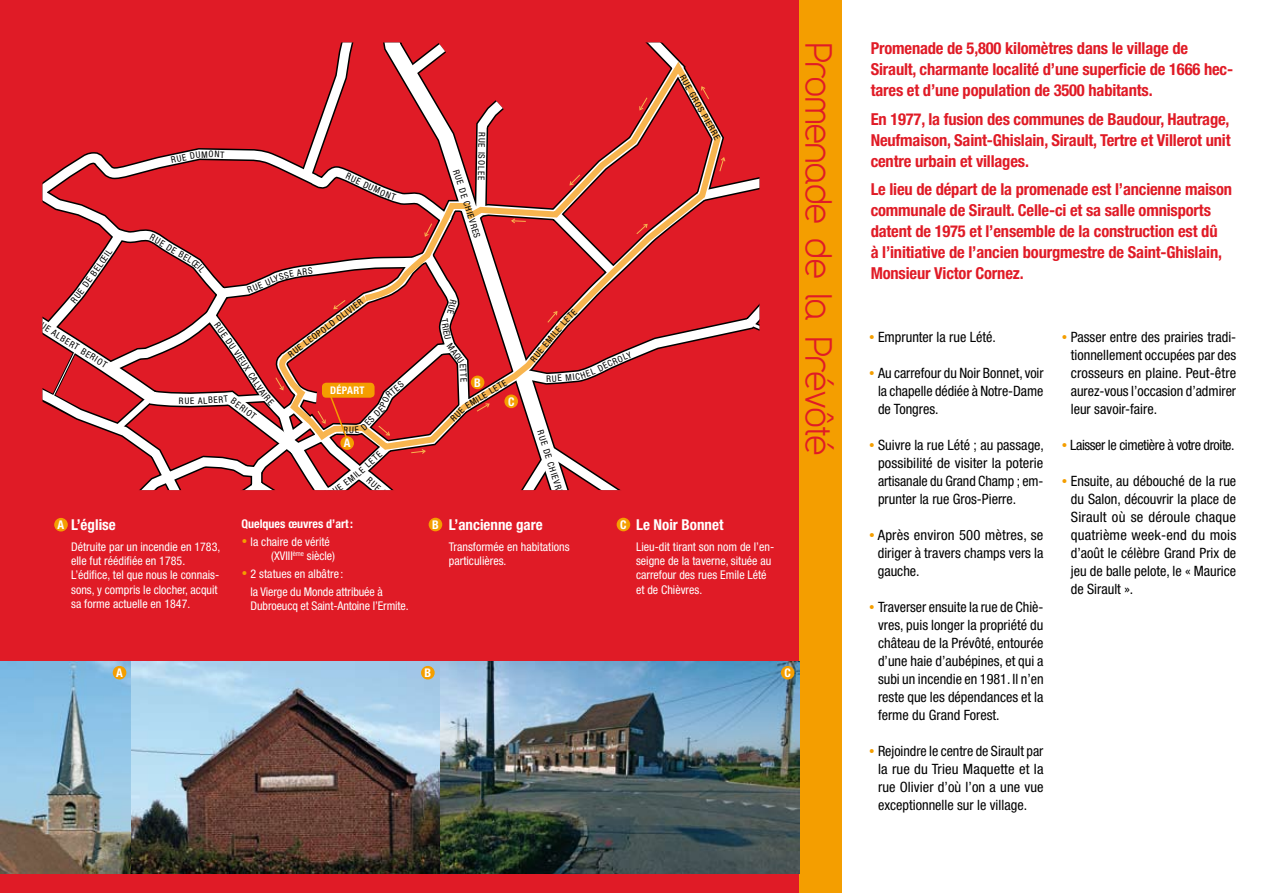
<style>
.page{position:relative;width:1263px;height:893px;background:#fff}
.page>*{position:absolute;margin:0;border:0;box-sizing:border-box;transform-origin:0 0}
.t1{font:31.5px "Y2 K Neophyte";color:#e01b26}
.t2{font:700 condensed 16.5px/21px "Helvetica Neue LT Std";letter-spacing:-.01em;color:#e01b26}
.t3{font:700 condensed 15px "Helvetica Neue LT Std";color:#fff}
.t4{font:condensed 14.25px/18px "Helvetica Neue LT Std";color:#000;text-align:justify}
.t5{font:condensed 14.25px "Helvetica Neue LT Std";letter-spacing:-.03em;color:#000}
.t6{font:condensed 12px/14.4px "Helvetica Neue LT Std";color:#fff}
.t7{font:700 condensed 12px "Helvetica Neue LT Std";color:#fff}
.t8{font:700 condensed 12px "Helvetica Neue LT Std";color:#fff}
.t9{font:700 condensed 10.5px "Helvetica Neue LT Std";color:#fff}
.t10{font:condensed 9px "Helvetica Neue";color:#000}
.s1{color:#f49e00}
</style>
<div class="page">
<div style="left:0;top:0;width:799px;height:893px;background:#e01b26"></div>
<svg style="left:43px;top:43px;width:716px;height:447px"></svg>
<div style="left:799px;top:0;width:43px;height:893px;background:#f49e00"></div>
<div style="left:429px;top:518px;width:13px;height:13px;background:#f49e00;border-radius:50%"></div>
<div style="left:471px;top:376px;width:13px;height:13px;background:#f49e00;border-radius:50%"></div>
<div style="left:617px;top:518px;width:13px;height:13px;background:#f49e00;border-radius:50%"></div>
<div style="left:504px;top:395px;width:14px;height:13px;background:#f49e00;border-radius:50%"></div>
<img style="left:0;top:661px;width:131px;height:213px">
<img style="left:131px;top:661px;width:309px;height:213px">
<img style="left:440px;top:661px;width:359px;height:213px">
<div style="left:322px;top:383px;width:53px;height:15px;background:#f49e00;border-radius:4px"></div>
<div style="left:340px;top:436px;width:14px;height:14px;background:#f49e00;border-radius:50%"></div>
<div style="left:54px;top:518px;width:14px;height:13px;background:#f49e00;border-radius:50%"></div>
<div style="left:113px;top:666px;width:13px;height:13px;background:#f49e00;border-radius:50%"></div>
<div style="left:421px;top:666px;width:14px;height:13px;background:#f49e00;border-radius:50%"></div>
<div style="left:781px;top:666px;width:13px;height:13px;background:#f49e00;border-radius:50%"></div>
<div style="left:726px;top:463px;width:49px;height:42px;background:#e01b26;border-radius:50%"></div>
<svg style="left:410px;top:448px;width:17px;height:7px"></svg>
<svg style="left:719px;top:156px;width:7px;height:16px"></svg>
<svg style="left:538px;top:43px;width:155px;height:192px"></svg>
<svg style="left:457px;top:88px;width:70px;height:146px"></svg>
<svg style="left:424px;top:223px;width:9px;height:14px"></svg>
<svg style="left:333px;top:299px;width:13px;height:11px"></svg>
<svg style="left:701px;top:86px;width:9px;height:14px"></svg>
<svg style="left:291px;top:43px;width:105px;height:157px"></svg>
<svg style="left:171px;top:151px;width:54px;height:12px"></svg>
<svg style="left:150px;top:234px;width:56px;height:39px"></svg>
<svg style="left:42px;top:319px;width:39px;height:84px"></svg>
<svg style="left:450px;top:406px;width:15px;height:15px"></svg>
<svg style="left:476px;top:391px;width:14px;height:21px"></svg>
<svg style="left:545px;top:308px;width:33px;height:35px"></svg>
<svg style="left:317px;top:394px;width:74px;height:50px"></svg>
<svg style="left:247px;top:267px;width:66px;height:26px"></svg>
<svg style="left:214px;top:322px;width:11px;height:11px"></svg>
<svg style="left:105px;top:372px;width:179px;height:69px"></svg>
<svg style="left:71px;top:288px;width:14px;height:15px"></svg>
<svg style="left:104px;top:248px;width:9px;height:9px"></svg>
<svg style="left:547px;top:351px;width:85px;height:31px"></svg>
<svg style="left:328px;top:451px;width:55px;height:40px"></svg>
<svg style="left:447px;top:299px;width:10px;height:15px"></svg>
<p class="t10" style="left:80px;top:283px;width:38px;rotate:-55deg">DE BELŒ</p>
<p class="t10" style="left:85px;top:346px;width:30px;rotate:32deg">BERIOT</p>
<p class="t10" style="left:487px;top:132px;width:49px;rotate:91deg">RUE ISOLEE</p>
<p class="t10" style="left:461px;top:168px;width:73px;rotate:72deg">RUE DE CHIEVRES</p>
<p class="t10" style="left:286px;top:351px;width:92px;rotate:-37deg">RUE LEOPOLD OLIVIER</p>
<p class="t10" style="left:449px;top:318px;width:23px;rotate:80deg">TRIEU</p>
<p class="t10" style="left:453px;top:341px;width:23px;rotate:54deg">MAQU</p>
<p class="t10" style="left:468px;top:363px;width:20px;rotate:87deg">ETTE</p>
<p class="t10" style="left:227px;top:330px;width:28px;rotate:55deg">EDUV</p>
<p class="t10" style="left:243px;top:352px;width:19px;rotate:57deg">IEUX</p>
<p class="t8" style="left:474px;top:375px;width:8px">B</p>
<p class="t10" style="left:487px;top:387px;width:20px;rotate:-31deg">LETE</p>
<p class="t10" style="left:384px;top:392px;width:22px;rotate:-40deg">RTES</p>
<p class="t9" style="left:330px;top:384px;width:30px">Départ</p>
<p class="t10" style="left:179px;top:396px;width:6px">R</p>
<p class="t10" style="left:463px;top:402px;width:20px;rotate:-31deg">EMIL</p>
<p class="t8" style="left:508px;top:394px;width:8px">C</p>
<p class="t8" style="left:344px;top:436px;width:8px">A</p>
<p class="t10" style="left:376px;top:479px;width:25px;rotate:41deg">UE HE</p>
<p class="t10" style="left:528px;top:357px;width:25px;rotate:-51deg">RUE E</p>
<p class="t10" style="left:545px;top:429px;width:73px;rotate:72deg">RUE DE CHIEVRES</p>
<p class="t3" style="left:71px;top:515px;width:46px">L’église</p>
<p class="t6" style="left:71px;top:539px;width:151px">Détruite par un incendie en 1783, elle fut réédifiée en 1785.<br>L’édifice, tel que nous le connais&shy;sons, y compris le clocher, acquit sa forme actuelle en 1847.</p>
<p class="t7" style="left:241px;top:516px;width:113px">Quelques œuvres d’art:</p>
<p class="t6" style="left:271px;top:534px;width:65px;text-indent:-30px"><span class="s1">•</span> la chaire de vérité (XVIII<sup>ème</sup> siècle)</p>
<p class="t6" style="left:251px;top:565px;width:134px;line-height:18px;text-indent:-9px"><span class="s1">•</span> 2 statues en albâtre :<br>la Vierge du Monde attribuée à</p>
<p class="t6" style="left:251px;top:599px;width:159px">Dubroeucq et Saint-Antoine l’Ermite.</p>
<p class="t3" style="left:449px;top:515px;width:95px">L’ancienne gare</p>
<p class="t6" style="left:449px;top:539px;width:122px">Transformée en habitations particulières.</p>
<p class="t8" style="left:58px;top:518px;width:8px">A</p>
<p class="t8" style="left:432px;top:517px;width:8px">B</p>
<p class="t8" style="left:620px;top:517px;width:8px">C</p>
<p class="t10" style="left:687px;top:73px;width:75px;rotate:61deg">RUE GROS PIERRE</p>
<p class="t3" style="left:636px;top:515px;width:89px">Le Noir Bonnet</p>
<p class="t6" style="left:636px;top:539px;width:140px">Lieu-dit tirant son nom de l’en&shy;seigne de la taverne, située au carrefour des rues Emile Lété et de Chièvres.</p>
<h1 class="t1" style="left:840px;top:43px;width:414px;rotate:90deg">Promenade de la Prévôté</h1>
<p class="t8" style="left:116px;top:666px;width:8px">A</p>
<p class="t8" style="left:424px;top:666px;width:8px">B</p>
<p class="t8" style="left:784px;top:666px;width:8px">C</p>
<p class="t2" style="left:871px;top:38px;width:364px">Promenade de 5,800 kilomètres dans le village de<br>Sirault, charmante localité d’une superficie de 1666 hec&shy;tares et d’une population de 3500 habitants.</p>
<p class="t2" style="left:871px;top:108px;width:361px;text-align:justify">En 1977, la fusion des communes de Baudour, Hautrage, Neufmaison, Saint-Ghislain, Sirault, Tertre et Villerot unit centre urbain et villages.</p>
<p class="t2" style="left:871px;top:179px;width:363px">Le lieu de départ de la promenade est l’ancienne maison communale de Sirault. Celle-ci et sa salle omnisports datent de 1975 et l’ensemble de la construction est dû<br>à l’initiative de l’ancien bourgmestre de Saint-Ghislain, Monsieur Victor Cornez.</p>
<p class="t4" style="left:869px;top:328px;width:129px"><span class="s1">•</span> Emprunter la rue Lété.</p>
<p class="t4" style="left:878px;top:364px;width:167px;text-indent:-9px"><span class="s1">•</span> Au carrefour du Noir Bonnet, voir la chapelle dédiée à Notre-Dame de Tongres.</p>
<p class="t4" style="left:878px;top:436px;width:167px;text-indent:-9px"><span class="s1">•</span> Suivre la rue Lété ; au passage, possibilité de visiter la poterie artisanale du Grand Champ ; em&shy;prunter la rue Gros-Pierre.</p>
<p class="t4" style="left:878px;top:526px;width:167px;text-indent:-9px"><span class="s1">•</span> Après environ 500 mètres, se diriger à travers champs vers la gauche.</p>
<p class="t4" style="left:878px;top:598px;width:167px;text-indent:-9px"><span class="s1">•</span> Traverser ensuite la rue de Chiè&shy;vres, puis longer la propriété du château de la Prévôté, entourée d’une haie d’aubépines, et qui a subi un incendie en 1981. Il n’en reste que les dépendances et la ferme du Grand Forest.</p>
<p class="t4" style="left:878px;top:742px;width:167px;text-indent:-9px"><span class="s1">•</span> Rejoindre le centre de Sirault par la rue du Trieu Maquette et la rue Olivier d’où l’on a une vue exceptionnelle sur le village.</p>
<p class="t4" style="left:1071px;top:328px;width:167px;text-indent:-9px"><span class="s1">•</span> Passer entre des prairies tradi&shy;tionnellement occupées par des crosseurs en plaine. Peut-être aurez-vous l’occasion d’admirer leur savoir-faire.</p>
<p class="t5" style="left:1061px;top:437px;width:175px"><span class="s1">•</span> Laisser le cimetière à votre droite.</p>
<p class="t4" style="left:1071px;top:472px;width:167px;text-indent:-9px"><span class="s1">•</span> Ensuite, au débouché de la rue du Salon, découvrir la place de Sirault où se déroule chaque quatrième week-end du mois d’août le célèbre Grand Prix de jeu de balle pelote, le « Maurice de Sirault ».</p>
</div>
